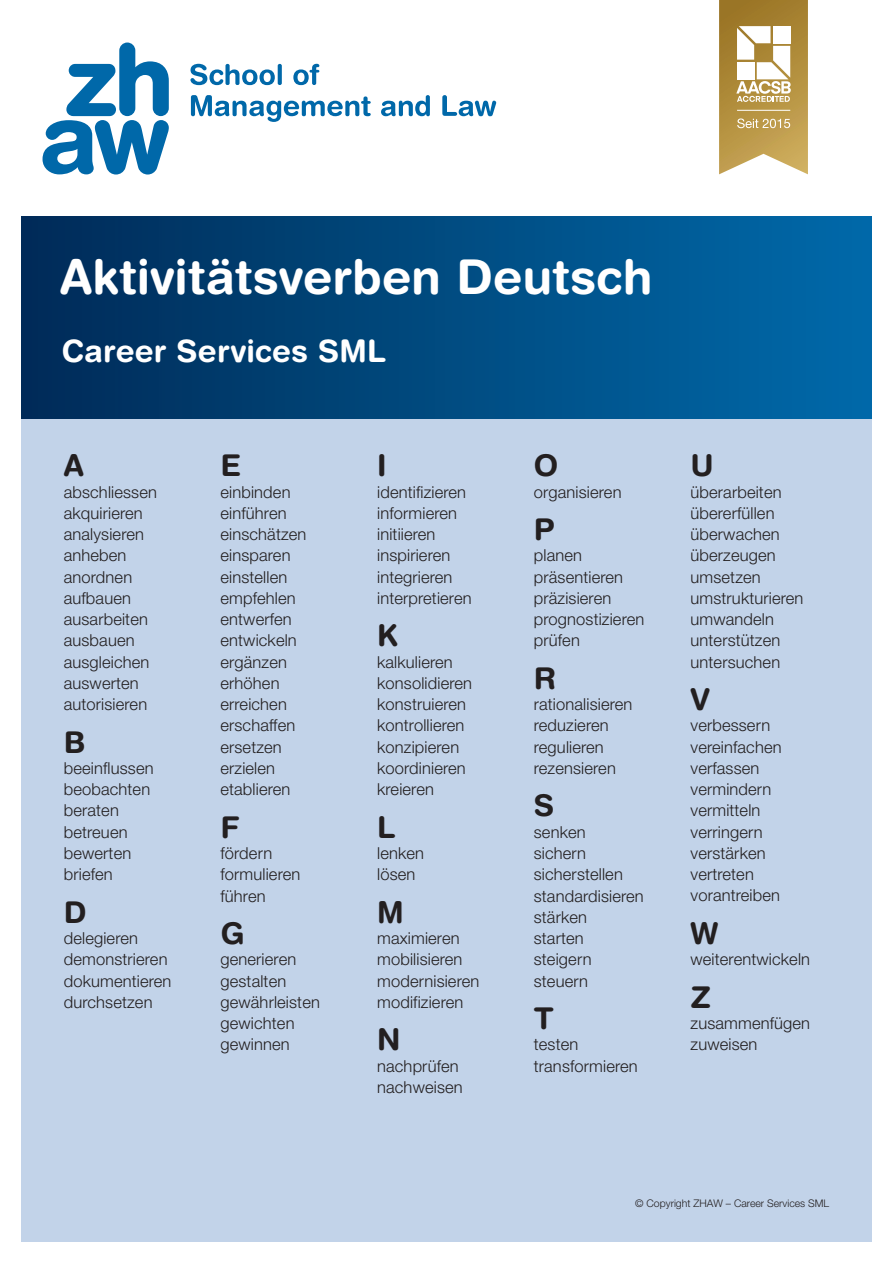
<style>
.page{position:relative;width:893px;height:1263px;background:#fff}
.page>*{position:absolute;margin:0;border:0;box-sizing:border-box;transform-origin:0 0}
.t1{font:700 48px "Helvetica Rounded LT Std";letter-spacing:.005em;color:#fff}
.t2{font:700 30.9px "Helvetica Rounded LT Std";letter-spacing:.005em;color:#fff}
.t3{font:700 30px "Helvetica Rounded LT Std";color:#231f20}
.t4{font:300 16.5px/21.3px "Helvetica Neue LT Pro";letter-spacing:.01em;color:#231f20}
.t5{font:300 10.5px "Helvetica Neue LT Pro";color:#231f20}
</style>
<div class="page">
<div style="left:21px;top:412px;width:851px;height:830px;background:#c2d3e9"></div>
<svg style="left:43px;top:43px;width:126px;height:132px"></svg>
<svg style="left:191px;top:95px;width:180px;height:27px"></svg>
<svg style="left:381px;top:95px;width:49px;height:21px"></svg>
<svg style="left:442px;top:95px;width:54px;height:21px"></svg>
<svg style="left:278px;top:64px;width:4px;height:21px"></svg>
<svg style="left:293px;top:64px;width:26px;height:21px"></svg>
<svg style="left:190px;top:64px;width:85px;height:21px"></svg>
<div style="left:21px;top:217px;width:851px;height:201px;background:linear-gradient(to right,#002b57,#006aaa)"></div>
<svg style="left:719px;top:0;width:89px;height:174px"></svg>
<h1 class="t1" style="left:60px;top:248px;width:594px">Aktivitätsverben Deutsch</h1>
<h2 class="t2" style="left:61px;top:332px;width:326px">Career Services SML</h2>
<h3 class="t3" style="left:64px;top:447px;width:22px">A</h3>
<p class="t4" style="left:64px;top:481px;width:95px">abschliessen akquirieren analysieren anheben anordnen aufbauen ausarbeiten ausbauen ausgleichen auswerten autorisieren</p>
<h3 class="t3" style="left:64px;top:724px;width:23px">B</h3>
<p class="t4" style="left:64px;top:757px;width:91px">beeinflussen beobachten beraten betreuen bewerten briefen</p>
<h3 class="t3" style="left:64px;top:894px;width:24px">D</h3>
<p class="t4" style="left:64px;top:927px;width:109px">delegieren demonstrieren dokumentieren durchsetzen</p>
<h3 class="t3" style="left:220px;top:447px;width:22px">E</h3>
<p class="t4" style="left:220px;top:481px;width:87px">einbinden einführen einschätzen einsparen einstellen empfehlen entwerfen entwickeln ergänzen erhöhen erreichen erschaffen ersetzen erzielen etablieren</p>
<h3 class="t3" style="left:220px;top:809px;width:20px">F</h3>
<p class="t4" style="left:220px;top:842px;width:81px">fördern formulieren führen</p>
<h3 class="t3" style="left:220px;top:915px;width:26px">G</h3>
<p class="t4" style="left:220px;top:948px;width:101px">generieren gestalten gewährleisten gewichten gewinnen</p>
<h3 class="t3" style="left:377px;top:447px;width:11px">I</h3>
<p class="t4" style="left:377px;top:481px;width:96px">identifizieren informieren initiieren inspirieren integrieren interpretieren</p>
<h3 class="t3" style="left:377px;top:617px;width:22px">K</h3>
<p class="t4" style="left:377px;top:651px;width:96px">kalkulieren konsolidieren konstruieren kontrollieren konzipieren koordinieren kreieren</p>
<h3 class="t3" style="left:377px;top:809px;width:20px">L</h3>
<p class="t4" style="left:377px;top:842px;width:48px">lenken lösen</p>
<h3 class="t3" style="left:377px;top:894px;width:28px">M</h3>
<p class="t4" style="left:377px;top:927px;width:104px">maximieren mobilisieren modernisieren modifizieren</p>
<h3 class="t3" style="left:377px;top:1021px;width:25px">N</h3>
<p class="t4" style="left:377px;top:1055px;width:87px">nachprüfen nachweisen</p>
<h3 class="t3" style="left:534px;top:447px;width:26px">O</h3>
<p class="t4" style="left:534px;top:481px;width:89px">organisieren</p>
<h3 class="t3" style="left:534px;top:511px;width:23px">P</h3>
<p class="t4" style="left:534px;top:544px;width:112px">planen präsentieren präzisieren prognostizieren prüfen</p>
<h3 class="t3" style="left:534px;top:660px;width:24px">R</h3>
<p class="t4" style="left:534px;top:693px;width:100px">rationalisieren reduzieren regulieren rezensieren</p>
<h3 class="t3" style="left:534px;top:787px;width:22px">S</h3>
<p class="t4" style="left:534px;top:821px;width:111px">senken<br>sichern sicherstellen standardisieren stärken<br>starten steigern steuern</p>
<h3 class="t3" style="left:534px;top:1000px;width:22px">T</h3>
<p class="t4" style="left:534px;top:1033px;width:105px">testen transformieren</p>
<h3 class="t3" style="left:690px;top:447px;width:25px">U</h3>
<p class="t4" style="left:690px;top:481px;width:114px">überarbeiten übererfüllen überwachen überzeugen umsetzen umstrukturieren umwandeln unterstützen untersuchen</p>
<h3 class="t3" style="left:690px;top:681px;width:21px">V</h3>
<p class="t4" style="left:690px;top:714px;width:93px">verbessern vereinfachen verfassen vermindern vermitteln verringern verstärken vertreten vorantreiben</p>
<h3 class="t3" style="left:690px;top:915px;width:29px">W</h3>
<p class="t4" style="left:690px;top:948px;width:121px">weiterentwickeln</p>
<h3 class="t3" style="left:690px;top:979px;width:22px">Z</h3>
<p class="t4" style="left:690px;top:1012px;width:121px">zusammenfügen zuweisen</p>
<p class="t5" style="left:635px;top:1196px;width:195px">© Copyright ZHAW – Career Services SML</p>
</div>
